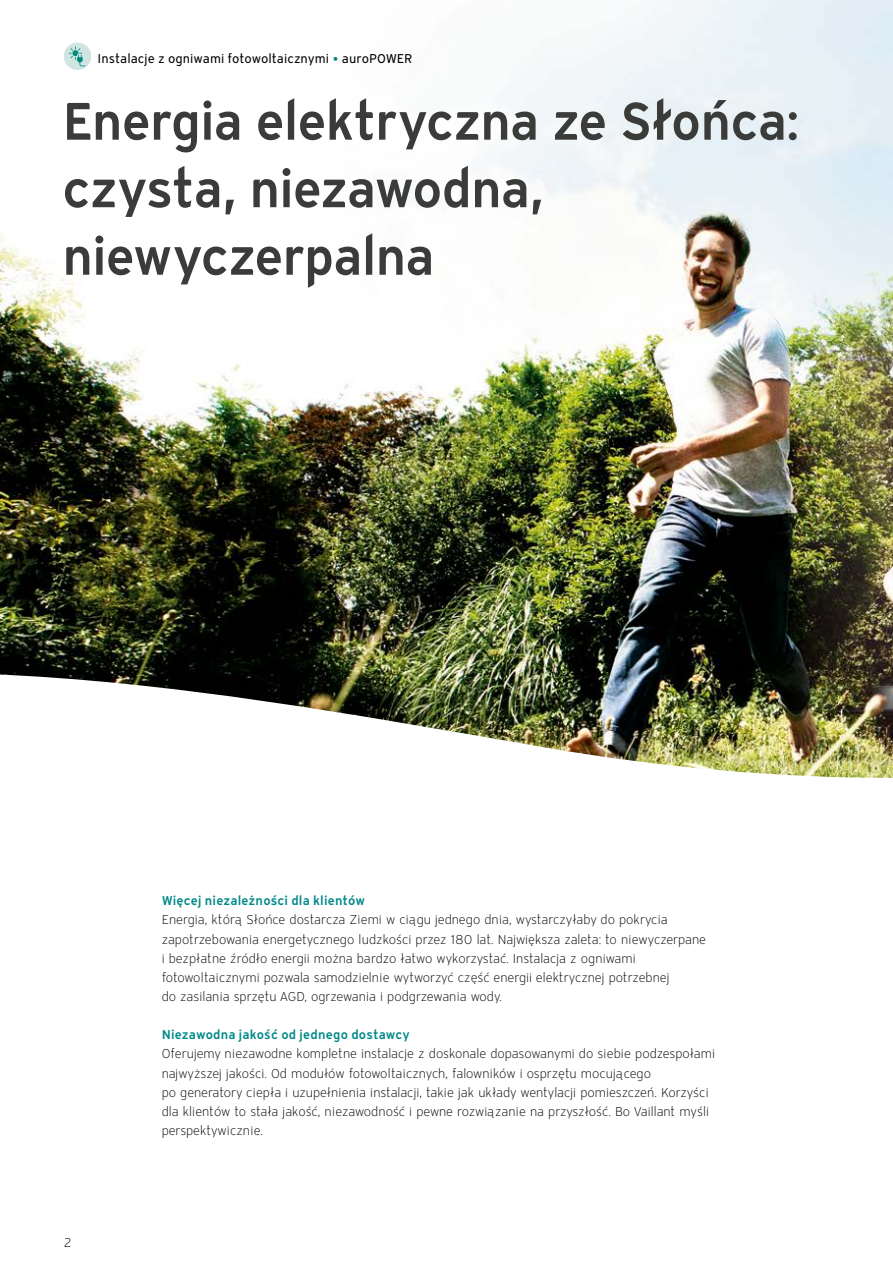
<style>
.page{position:relative;width:893px;height:1263px;background:#fff}
.page>*{position:absolute;margin:0;border:0;box-sizing:border-box;transform-origin:0 0}
.t1{font:600 52.5px/67.5px "Vaillant 16";letter-spacing:-.02em;color:#3b3b3a}
.t2{font:300 12.75px/19.2px "Vaillant 16";color:#000}
.t3{font:600 12.75px "Vaillant 16";letter-spacing:.01em;color:#008889}
.t4{font:12.75px "Vaillant 16";color:#000}
.s1{color:#00897d}
</style>
<div class="page">
<img style="left:0;top:0;width:893px;height:674px">
<img style="left:0;top:674px;width:893px;height:104px">
<svg style="left:64px;top:43px;width:27px;height:27px"></svg>
<svg style="left:69px;top:46px;width:16px;height:20px"></svg>
<p class="t4" style="left:98px;top:50px;width:317px">Instalacje z ogniwami fotowoltaicznymi <span class="s1">•</span> auroPOWER</p>
<h1 class="t1" style="left:62px;top:86px;width:738px">Energia elektryczna ze Słońca: czysta, niezawodna, niewyczerpalna</h1>
<p class="t2" style="left:64px;top:1232px;width:10px">2</p>
<p class="t3" style="left:162px;top:892px;width:205px">Więcej niezależności dla klientów</p>
<p class="t2" style="left:162px;top:910px;width:546px">Energia, którą Słońce dostarcza Ziemi w ciągu jednego dnia, wystarczyłaby do pokrycia zapotrzebowania energetycznego ludzkości przez 180 lat. Największa zaleta: to niewyczerpane i bezpłatne źródło energii można bardzo łatwo wykorzystać. Instalacja z ogniwami fotowoltaicznymi pozwala samodzielnie wytworzyć część energii elektrycznej potrzebnej<br>do zasilania sprzętu AGD, ogrzewania i podgrzewania wody.</p>
<p class="t3" style="left:162px;top:1026px;width:250px">Niezawodna jakość od jednego dostawcy</p>
<p class="t2" style="left:162px;top:1044px;width:555px">Oferujemy niezawodne kompletne instalacje z doskonale dopasowanymi do siebie podzespołami najwyższej jakości. Od modułów fotowoltaicznych, falowników i osprzętu mocującego<br>po generatory ciepła i uzupełnienia instalacji, takie jak układy wentylacji pomieszczeń. Korzyści dla klientów to stała jakość, niezawodność i pewne rozwiązanie na przyszłość. Bo Vaillant myśli perspektywicznie.</p>
</div>
